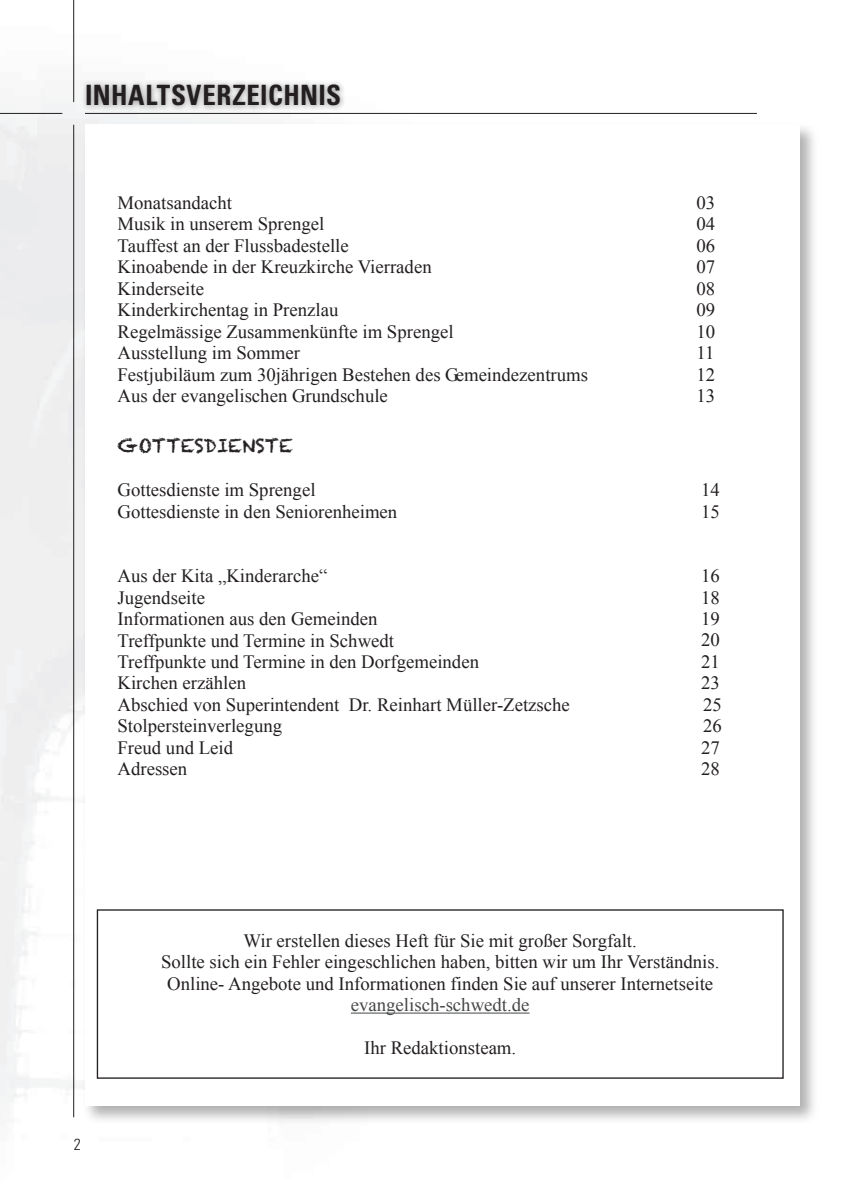
<style>
.page{position:relative;width:842px;height:1191px;background:#fff}
.page>*{position:absolute;margin:0;border:0;box-sizing:border-box;transform-origin:0 0}
.t1{font:700 condensed 28px "Univers LT Std";letter-spacing:.015em;color:#231f20;scale:.96 1}
.t2{font:18.8px/21.4px "Times New Roman";color:#231f20}
.t3{font:18.8px "Times New Roman";color:#454647}
.t4{font:18.8px "Chalkduster";color:#231f20}
.t5{font:300 condensed 16px "Univers LT Std";color:#231f20}
</style>
<div class="page">
<img style="left:0;top:0;width:757px;height:1118px">
<hr style="left:73px;top:125px;width:1px;height:992px;background:#231f20">
<hr style="left:73px;top:0;width:1px;height:102px;background:#231f20">
<hr style="left:85px;top:113px;width:672px;height:1px;background:#231f20">
<hr style="left:0;top:113px;width:62px;height:1px;background:#231f20">
<div style="left:82px;top:79px;width:265px;height:34px;background:#231f20;opacity:.45"></div>
<div style="left:82px;top:122px;width:737px;height:1003px;background:#231f20;opacity:.35"></div>
<div style="left:85px;top:125px;width:714px;height:981px;background:#fff"></div>
<hr style="left:351px;top:1012px;width:179px;height:1px;background:#454647">
<h1 class="t1" style="left:85px;top:78px;width:268px">INHALTSVERZEICHNIS</h1>
<p class="t2" style="left:118px;top:192px;width:472px">Monatsandacht<br>Musik in unserem Sprengel<br>Tauffest an der Flussbadestelle<br>Kinoabende in der Kreuzkirche Vierraden<br>Kinderseite<br>Kinderkirchentag in Prenzlau<br>Regelmässige Zusammenkünfte im Sprengel<br>Ausstellung im Sommer<br>Festjubiläum zum 30jährigen Bestehen des Gemeindezentrums<br>Aus der evangelischen Grundschule</p>
<p class="t4" style="left:118px;top:435px;width:177px">GOTTESDIENSTE</p>
<p class="t2" style="left:118px;top:479px;width:281px">Gottesdienste im Sprengel<br>Gottesdienste in den Seniorenheimen</p>
<p class="t2" style="left:117px;top:565px;width:454px">Aus der Kita „Kinderarche“<br>Jugendseite<br>Informationen aus den Gemeinden<br>Treffpunkte und Termine in Schwedt<br>Treffpunkte und Termine in den Dorfgemeinden<br>Kirchen erzählen<br>Abschied von Superintendent Dr. Reinhart Müller-Zetzsche<br>Stolpersteinverlegung<br>Freud und Leid<br>Adressen</p>
<p class="t2" style="left:696px;top:192px;width:20px;text-align:justify">03<br>04<br>06<br>07<br>08<br>09<br>10<br>11<br>12<br>13</p>
<p class="t2" style="left:701px;top:479px;width:20px">14<br>15</p>
<p class="t2" style="left:701px;top:565px;width:22px;text-align:justify">16<br>18<br>19<br>20<br>21<br>23<br>25<br>26<br>27</p>
<p class="t2" style="left:701px;top:758px;width:20px">28</p>
<p class="t5" style="left:74px;top:1135px;width:9px">2</p>
<p class="t2" style="left:161px;top:929px;width:560px;text-align:center">Wir erstellen dieses Heft für Sie mit großer Sorgfalt.<br>Sollte sich ein Fehler eingeschlichen haben, bitten wir um Ihr Verständnis.<br>Online- Angebote und Informationen finden Sie auf unserer Internetseite</p>
<p class="t3" style="left:351px;top:992px;width:180px">evangelisch-schwedt.de</p>
<p class="t2" style="left:364px;top:1036px;width:154px">Ihr Redaktionsteam.</p>
</div>
